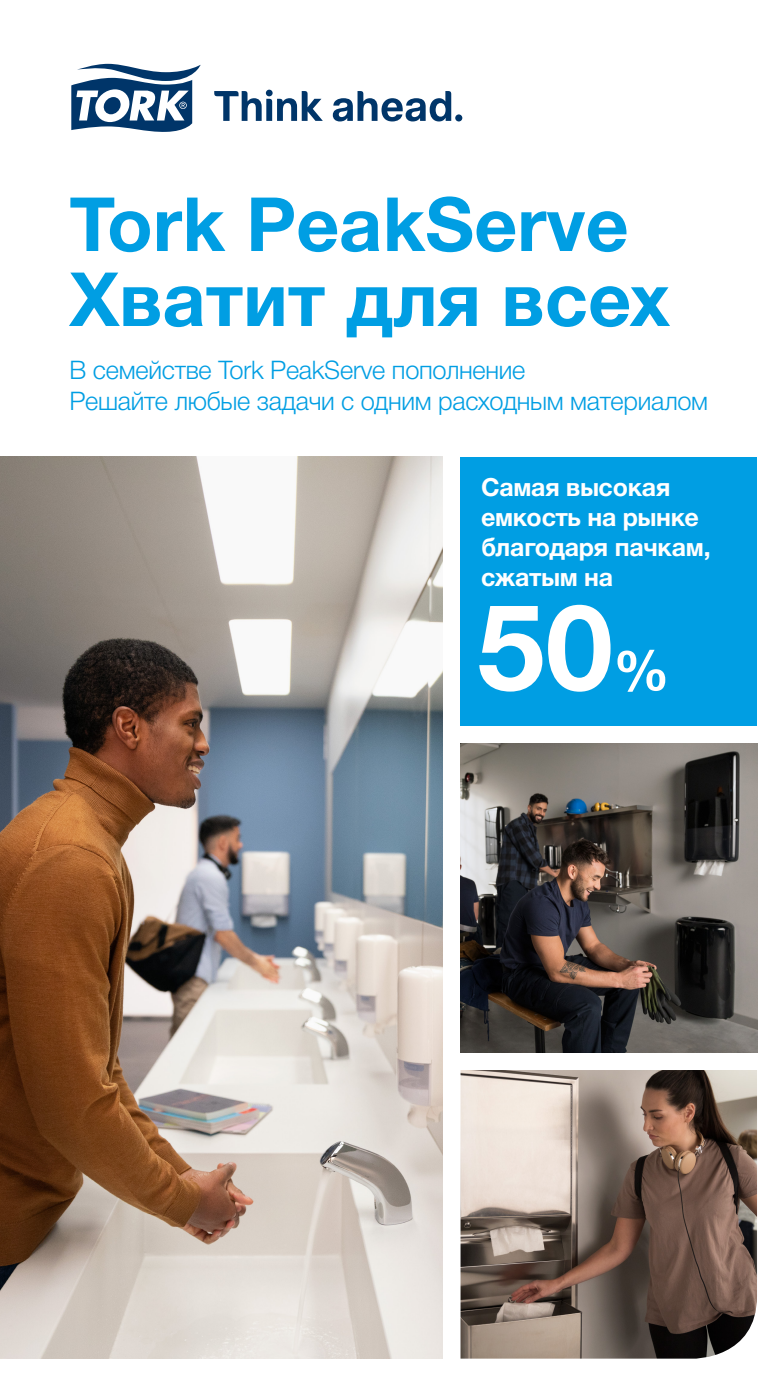
<style>
.page{position:relative;width:777px;height:1380px;background:#fff}
.page>*{position:absolute;margin:0;border:0;box-sizing:border-box;transform-origin:0 0}
.t1{font:700 121.38px "Helvetica Neue Cyr";color:#fff}
.t2{font:700 75px/75px "Helvetica Neue Cyr";color:#009ee3}
.t3{font:300 25.62px/30.8px "Helvetica Neue Cyr";letter-spacing:-.01em;color:#009ee3}
.t4{font:700 25px/30px "Helvetica Neue Cyr";letter-spacing:-.01em;color:#fff}
.s1{font-size:56.25px}
</style>
<div class="page">
<img style="left:0;top:457px;width:442px;height:902px">
<img style="left:460px;top:743px;width:296px;height:309px">
<img style="left:460px;top:1070px;width:296px;height:289px">
<svg style="left:214px;top:90px;width:109px;height:31px"></svg>
<svg style="left:332px;top:91px;width:119px;height:30px"></svg>
<div style="left:455px;top:114px;width:7px;height:7px;background:#003569;border-radius:50%"></div>
<svg style="left:71px;top:64px;width:129px;height:68px"></svg>
<div style="left:460px;top:457px;width:296px;height:268px;background:#009ee3"></div>
<h2 class="t2" style="left:69px;top:188px;width:601px">Tork PeakServe<br>Хватит для всех</h2>
<p class="t3" style="left:69px;top:355px;width:640px">В семействе Tork PeakServe пополнение<br>Решайте любые задачи с одним расходным материалом</p>
<p class="t4" style="left:481px;top:472px;width:231px">Самая высокая емкость на рынке благодаря пачкам, сжатым на</p>
<h1 class="t1" style="left:478px;top:581px;width:193px">50<span class="s1">%</span></h1>
</div>
